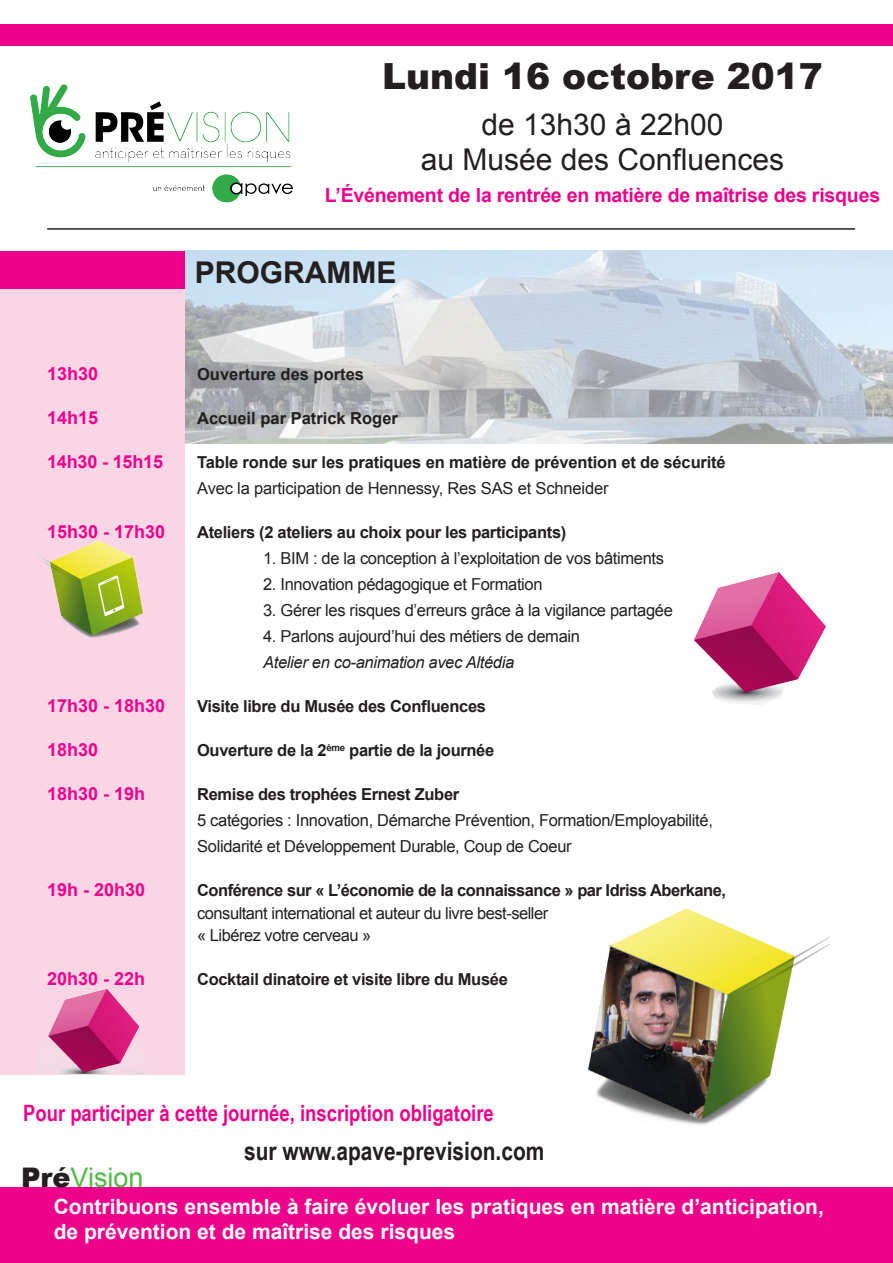
<style>
.page{position:relative;width:893px;height:1263px;background:#fff}
.page>*{position:absolute;margin:0;border:0;box-sizing:border-box;transform-origin:0 0}
.t1{font:900 36px "Arial";color:#231f20}
.t2{font:30px "Arial";color:#231f20}
.t3{font:700 30px "Arial";color:#231f20}
.t4{font:27px "Arial";color:#51b948}
.t5{font:700 25.5px "Arial Narrow";color:#231f20}
.t6{font:700 22.5px "Arial Narrow";color:#ed028c}
.t7{font:700 21px/25.2px "Arial";color:#fff}
.t8{font:700 19.5px "Arial";letter-spacing:-.01em;color:#ed028c}
.t9{font:700 18px "Arial";color:#ed028c}
.t10{font:16.5px/22.5px "Arial";letter-spacing:-.02em;color:#231f20}
.t11{font:700 16.5px "Arial";letter-spacing:-.02em;color:#231f20}
.t12{font:700 16.5px "Arial";color:#231f20}
.t13{font:italic 16.5px "Arial";letter-spacing:-.02em;color:#231f20}
.s1{font-weight:700}
.s2{font-weight:900;color:#231f20}
</style>
<div class="page">
<img style="left:184px;top:251px;width:709px;height:193px">
<div style="left:0;top:251px;width:184px;height:824px;background:#fad5e5"></div>
<div style="left:0;top:24px;width:893px;height:21px;background:#ed028c"></div>
<img style="left:30px;top:84px;width:263px;height:119px">
<div style="left:0;top:1187px;width:893px;height:76px;background:#ed028c"></div>
<hr style="left:47px;top:228px;width:808px;height:2px;background:#231f20">
<div style="left:0;top:251px;width:184px;height:38px;background:#ed028c"></div>
<img style="left:587px;top:908px;width:242px;height:217px">
<img style="left:37px;top:989px;width:109px;height:85px">
<img style="left:35px;top:540px;width:108px;height:98px">
<img style="left:694px;top:572px;width:132px;height:133px">
<p class="t1" style="left:382px;top:50px;width:442px">Lundi 16 octobre 2017</p>
<p class="t2" style="left:482px;top:105px;width:243px">de 13h30 à 22h00</p>
<p class="t2" style="left:421px;top:140px;width:365px">au Musée des Confluences</p>
<p class="t8" style="left:325px;top:182px;width:557px">L’Événement de la rentrée en matière de maîtrise des risques</p>
<p class="t3" style="left:195px;top:252px;width:203px">PROGRAMME</p>
<p class="t9" style="left:47px;top:362px;width:53px">13h30</p>
<p class="t12" style="left:197px;top:363px;width:168px">Ouverture des portes</p>
<p class="t9" style="left:47px;top:406px;width:53px">14h15</p>
<p class="t12" style="left:197px;top:407px;width:202px">Accueil par Patrick Roger</p>
<p class="t9" style="left:47px;top:450px;width:117px">14h30 - 15h15</p>
<p class="t11" style="left:197px;top:451px;width:530px">Table ronde sur les pratiques en matière de prévention et de sécurité</p>
<p class="t10" style="left:197px;top:477px;width:413px">Avec la participation de Hennessy, Res SAS et Schneider</p>
<p class="t9" style="left:47px;top:520px;width:120px">15h30 - 17h30</p>
<p class="t11" style="left:197px;top:521px;width:371px">Ateliers (2 ateliers au choix pour les participants)</p>
<p class="t10" style="left:263px;top:547px;width:402px">1. BIM : de la conception à l’exploitation de vos bâtiments</p>
<p class="t10" style="left:263px;top:573px;width:281px">2. Innovation pédagogique et Formation</p>
<p class="t10" style="left:263px;top:599px;width:411px">3. Gérer les risques d’erreurs grâce à la vigilance partagée</p>
<p class="t10" style="left:263px;top:625px;width:318px">4. Parlons aujourd’hui des métiers de demain</p>
<p class="t13" style="left:263px;top:652px;width:253px">Atelier en co-animation avec Altédia</p>
<p class="t9" style="left:47px;top:694px;width:120px">17h30 - 18h30</p>
<p class="t11" style="left:197px;top:695px;width:290px">Visite libre du Musée des Confluences</p>
<p class="t9" style="left:47px;top:738px;width:53px">18h30</p>
<p class="t11" style="left:197px;top:739px;width:299px">Ouverture de la 2<sup>ème</sup> partie de la journée</p>
<p class="t9" style="left:47px;top:782px;width:100px">18h30 - 19h</p>
<p class="t11" style="left:197px;top:784px;width:264px">Remise des trophées Ernest Zuber</p>
<p class="t10" style="left:197px;top:809px;width:517px">5 catégories : Innovation, Démarche Prévention, Formation/Employabilité,</p>
<p class="t10" style="left:197px;top:835px;width:376px">Solidarité et Développement Durable, Coup de Coeur</p>
<p class="t9" style="left:47px;top:878px;width:100px">19h - 20h30</p>
<p class="t10" style="left:197px;top:879px;width:530px"><span class="s1">Conférence sur « L’économie de la connaissance » par Idriss Aberkane, </span>consultant international et auteur du livre best-seller<br>« Libérez votre cerveau »</p>
<p class="t9" style="left:47px;top:967px;width:100px">20h30 - 22h</p>
<p class="t11" style="left:197px;top:969px;width:312px">Cocktail dinatoire et visite libre du Musée</p>
<p class="t6" style="left:23px;top:1096px;width:472px">Pour participer à cette journée, inscription obligatoire</p>
<p class="t5" style="left:244px;top:1131px;width:302px">sur www.apave-prevision.com</p>
<p class="t4" style="left:21px;top:1160px;width:124px"><span class="s2">Pré</span>Vision</p>
<p class="t7" style="left:54px;top:1194px;width:772px">Contribuons ensemble à faire évoluer les pratiques en matière d’anticipation, de prévention et de maîtrise des risques</p>
</div>
